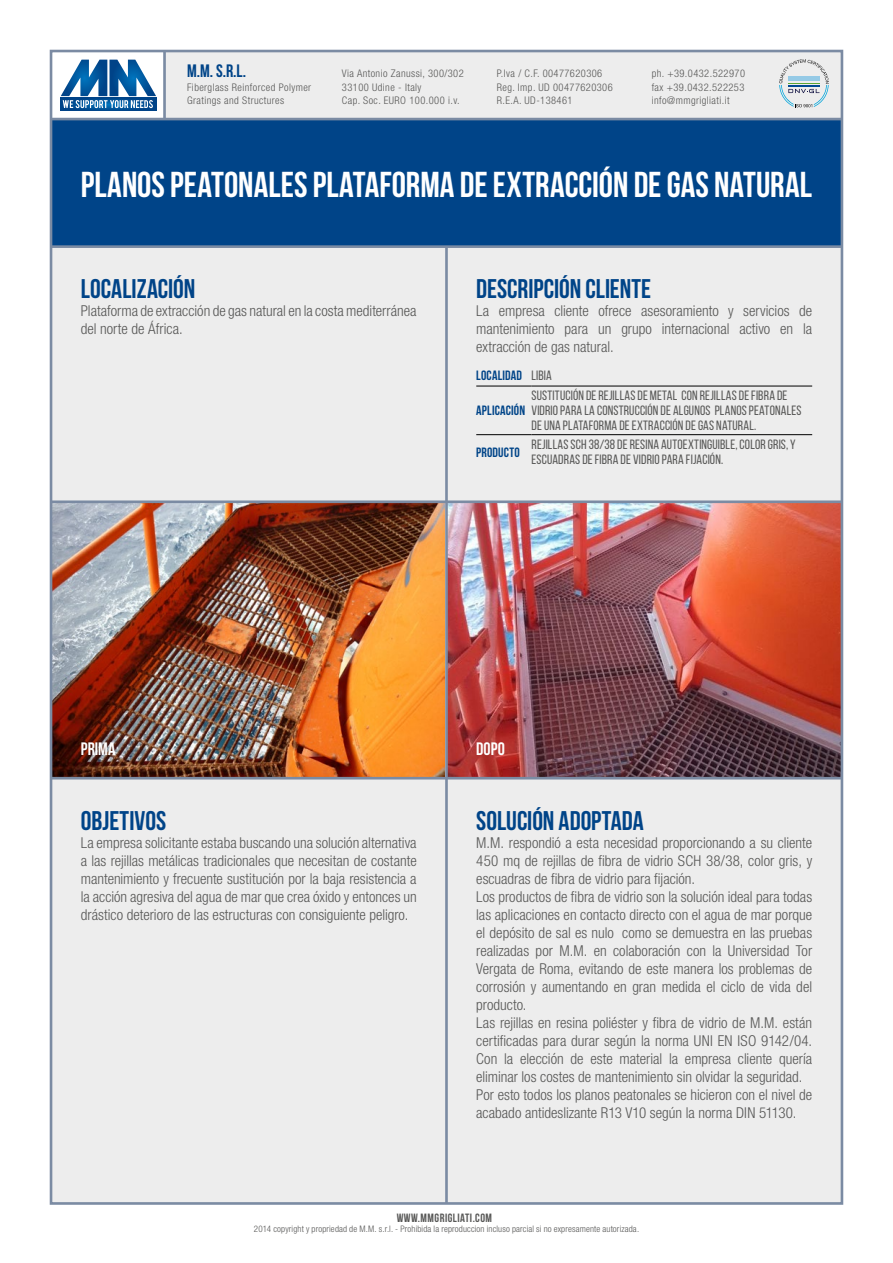
<style>
.page{position:relative;width:893px;height:1263px;background:#fff}
.page>*{position:absolute;margin:0;border:0;box-sizing:border-box;transform-origin:0 0}
.t1{font:36px "Bebas Neue";color:#fff}
.t2{font:27px "Bebas Neue";color:#048}
.t3{font:18px "Bebas Neue";color:#048}
.t4{font:700 18px "Bebas Neue";color:#fff}
.t5{font:300 condensed 15px/18px "Helvetica Neue LT Std";color:#575756}
.t6{font:13.5px/15px "Bebas Neue";letter-spacing:.01em;color:#575756}
.t7{font:700 13.5px "Bebas Neue";letter-spacing:.015em;color:#048}
.t8{font:12px "Bebas Neue";letter-spacing:.04em;color:#575756}
.t9{font:300 condensed 10.5px/13.5px "Helvetica Neue LT Std";letter-spacing:.04em;color:#575756}
.t10{font:300 condensed 9px "Helvetica Neue LT Std";letter-spacing:.015em;color:#575756}
.s1{font-weight:400;color:#575756}
</style>
<div class="page">
<img style="left:49px;top:49px;width:795px;height:1156px">
<p class="t3" style="left:187px;top:61px;width:60px">M.M. S.R.L.</p>
<p class="t9" style="left:187px;top:80px;width:126px">Fiberglass Reinforced Polymer<br>Gratings and Structures</p>
<p class="t9" style="left:342px;top:67px;width:123px">Via Antonio Zanussi, 300/302<br>33100 Udine - Italy<br>Cap. Soc. EURO 100.000 i.v.</p>
<p class="t9" style="left:497px;top:67px;width:117px">P.Iva / C.F. 00477620306<br>Reg. Imp. UD 00477620306<br>R.E.A. UD-138461</p>
<p class="t9" style="left:652px;top:67px;width:95px;text-align:justify">ph. +39.0432.522970 fax +39.0432.522253 info@mmgrigliati.it</p>
<h1 class="t1" style="left:81px;top:165px;width:733px">PLANOS PEATONALES PLATAFORMA DE EXTRACCIÓN DE GAS NATURAL</h1>
<h2 class="t2" style="left:81px;top:274px;width:116px">LOCALIZACIÓN</h2>
<p class="t5" style="left:81px;top:302px;width:337px">Plataforma de extracción de gas natural en la costa mediterránea del norte de África.</p>
<h2 class="t2" style="left:476px;top:274px;width:176px">DESCRIPCIÓN CLIENTE</h2>
<p class="t5" style="left:476px;top:302px;width:337px;text-align:justify">La empresa cliente ofrece asesoramiento y servicios de mantenimiento para un grupo internacional activo en la extracción de gas natural.</p>
<p class="t7" style="left:476px;top:368px;width:77px">LOCALIDAD <span class="s1">LIBIA</span></p>
<p class="t7" style="left:476px;top:403px;width:50px">APLICACIÓN</p>
<p class="t6" style="left:532px;top:388px;width:271px">SUSTITUCIÓN DE REJILLAS DE METAL CON REJILLAS DE FIBRA DE<br>VIDRIO PARA LA CONSTRUCCIÓN DE ALGUNOS PLANOS PEATONALES<br>DE UNA PLATAFORMA DE EXTRACCIÓN DE GAS NATURAL.</p>
<p class="t7" style="left:476px;top:444px;width:45px">PRODUCTO</p>
<p class="t6" style="left:532px;top:437px;width:266px">REJILLAS SCH 38/38 DE RESINA AUTOEXTINGUIBLE, COLOR GRIS, Y<br>ESCUADRAS DE FIBRA DE VIDRIO PARA FIJACIÓN.</p>
<p class="t4" style="left:81px;top:738px;width:36px">PRIMA</p>
<p class="t4" style="left:476px;top:738px;width:30px">DOPO</p>
<h2 class="t2" style="left:81px;top:805px;width:87px">OBJETIVOS</h2>
<p class="t5" style="left:81px;top:833px;width:337px;text-align:justify">La empresa solicitante estaba buscando una solución alternativa a las rejillas metálicas tradicionales que necesitan de costante mantenimiento y frecuente sustitución por la baja resistencia a la acción agresiva del agua de mar que crea óxido y entonces un drástico deterioro de las estructuras con consiguiente peligro.</p>
<h2 class="t2" style="left:476px;top:805px;width:169px">SOLUCIÓN ADOPTADA</h2>
<p class="t5" style="left:476px;top:833px;width:337px">M.M. respondió a esta necesidad proporcionando a su cliente 450 mq de rejillas de fibra de vidrio SCH 38/38, color gris, y escuadras de fibra de vidrio para fijación.<br>Los productos de fibra de vidrio son la solución ideal para todas las aplicaciones en contacto directo con el agua de mar porque el depósito de sal es nulo como se demuestra en las pruebas realizadas por M.M. en colaboración con la Universidad Tor Vergata de Roma, evitando de este manera los problemas de corrosión y aumentando en gran medida el ciclo de vida del producto.<br>Las rejillas en resina poliéster y fibra de vidrio de M.M. están certificadas para durar según la norma UNI EN ISO 9142/04.<br>Con la elección de este material la empresa cliente quería eliminar los costes de mantenimiento sin olvidar la seguridad.<br>Por esto todos los planos peatonales se hicieron con el nivel de acabado antideslizante R13 V10 según la norma DIN 51130.</p>
<p class="t8" style="left:397px;top:1211px;width:97px">WWW.MMGRIGLIATI.COM</p>
<p class="t10" style="left:254px;top:1224px;width:387px">2014 copyright y propriedad de M.M. s.r.l. - Prohibida la reproduccion incluso parcial si no expresamente autorizada.</p>
</div>
